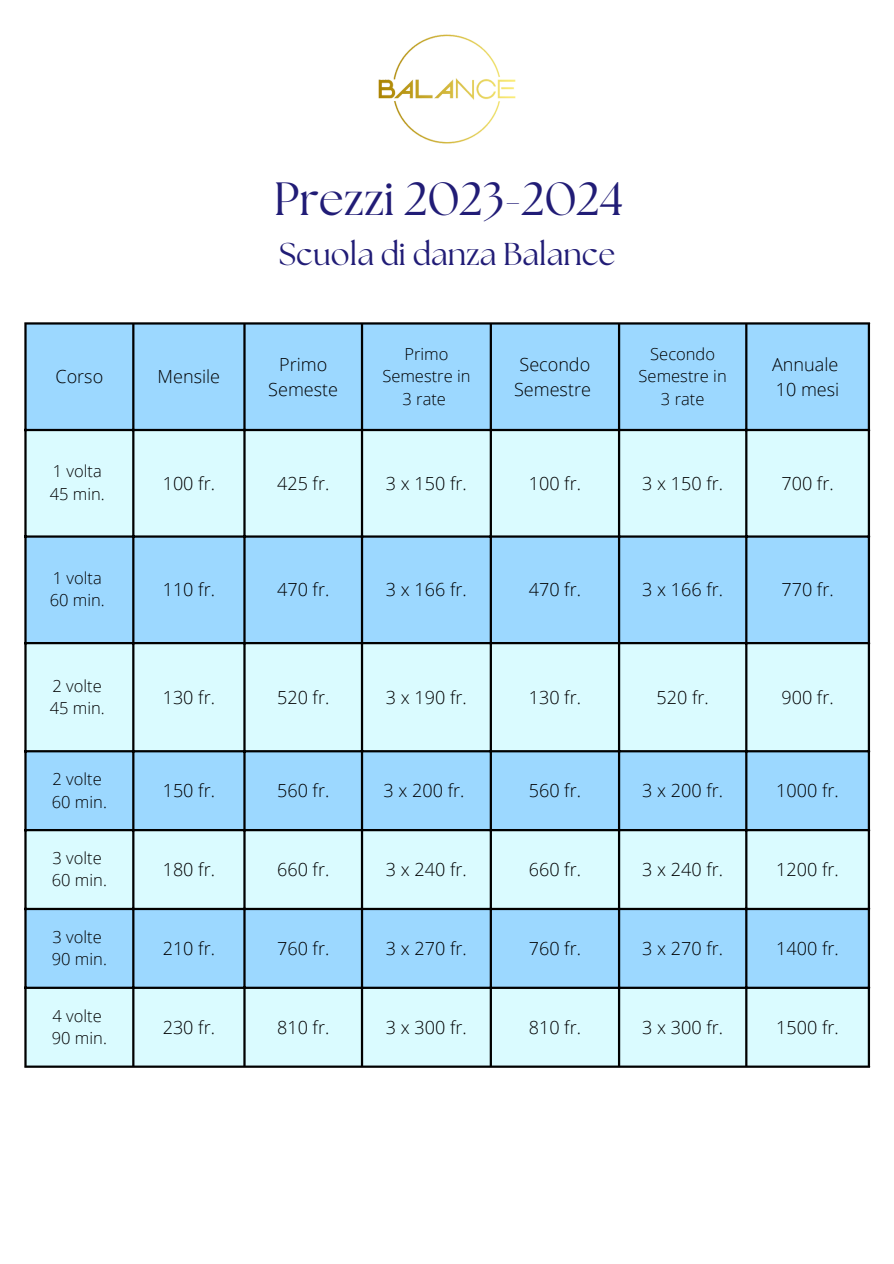
<style>
.page{position:relative;width:894px;height:1264px;background:#fff}
.page>*{position:absolute;margin:0;border:0;box-sizing:border-box;transform-origin:0 0}
.t1{font:46.5px "The Seasons";color:#211c76}
.t2{font:31.5px "The Seasons";color:#211c76}
.t3{font:300 18px/24.8px "Open Sans";color:#000;text-align:center}
.t4{font:300 16.5px/22.5px "Open Sans";color:#000;text-align:center}
</style>
<div class="page">
<div style="left:27px;top:324px;width:840px;height:105px;background:#9cd8ff"></div>
<svg style="left:27px;top:431px;width:840px;height:634px;background:#beeafd"></svg>
<hr style="left:24px;top:324px;width:3px;height:741px;background:#000">
<hr style="left:132px;top:324px;width:2px;height:741px;background:#000">
<hr style="left:243px;top:324px;width:2px;height:741px;background:#000">
<hr style="left:361px;top:324px;width:2px;height:741px;background:#000">
<hr style="left:489px;top:324px;width:3px;height:741px;background:#000">
<hr style="left:617px;top:324px;width:3px;height:741px;background:#000">
<hr style="left:745px;top:324px;width:2px;height:741px;background:#000">
<hr style="left:867px;top:324px;width:2px;height:741px;background:#000">
<hr style="left:24px;top:322px;width:845px;height:2px;background:#000">
<hr style="left:24px;top:429px;width:845px;height:2px;background:#000">
<hr style="left:24px;top:535px;width:845px;height:2px;background:#000">
<hr style="left:24px;top:642px;width:845px;height:2px;background:#000">
<hr style="left:24px;top:750px;width:845px;height:2px;background:#000">
<hr style="left:24px;top:829px;width:845px;height:2px;background:#000">
<hr style="left:24px;top:907px;width:845px;height:3px;background:#000">
<hr style="left:24px;top:986px;width:845px;height:2px;background:#000">
<hr style="left:24px;top:1065px;width:845px;height:2px;background:#000">
<img style="left:378px;top:34px;width:138px;height:110px">
<p class="t1" style="left:273px;top:178px;width:351px">Prezzi 2023-2024</p>
<p class="t2" style="left:279px;top:239px;width:338px">Scuola di danza Balance</p>
<p class="t3" style="left:55px;top:364px;width:49px">Corso</p>
<p class="t3" style="left:158px;top:364px;width:64px">Mensile</p>
<p class="t3" style="left:268px;top:351px;width:71px">Primo<br>Semeste</p>
<p class="t4" style="left:382px;top:342px;width:90px">Primo<br>Semestre in<br>3 rate</p>
<p class="t3" style="left:514px;top:351px;width:78px;text-align:left">Secondo<br>Semestre</p>
<p class="t4" style="left:638px;top:342px;width:90px">Secondo<br>Semestre in<br>3 rate</p>
<p class="t3" style="left:772px;top:351px;width:68px">Annuale</p>
<p class="t3" style="left:775px;top:376px;width:65px">10 mesi</p>
<p class="t4" style="left:53px;top:459px;width:50px">1 volta</p>
<p class="t4" style="left:50px;top:482px;width:57px">45 min.</p>
<p class="t4" style="left:53px;top:566px;width:50px">1 volta</p>
<p class="t4" style="left:50px;top:588px;width:57px">60 min.</p>
<p class="t4" style="left:53px;top:674px;width:51px">2 volte</p>
<p class="t4" style="left:50px;top:696px;width:57px">45 min.</p>
<p class="t4" style="left:53px;top:767px;width:51px">2 volte</p>
<p class="t4" style="left:52px;top:790px;width:57px">60 min.</p>
<p class="t4" style="left:53px;top:846px;width:51px">3 volte</p>
<p class="t4" style="left:52px;top:868px;width:57px">60 min.</p>
<p class="t4" style="left:53px;top:925px;width:51px">3 volte</p>
<p class="t4" style="left:52px;top:947px;width:57px">90 min.</p>
<p class="t4" style="left:53px;top:1003px;width:51px">4 volte</p>
<p class="t4" style="left:52px;top:1026px;width:57px">90 min.</p>
<p class="t3" style="left:163px;top:470px;width:54px">100 fr.</p>
<p class="t3" style="left:277px;top:470px;width:54px">425 fr.</p>
<p class="t3" style="left:386px;top:470px;width:82px">3 x 150 fr.</p>
<p class="t3" style="left:528px;top:470px;width:54px">100 fr.</p>
<p class="t3" style="left:642px;top:470px;width:82px">3 x 150 fr.</p>
<p class="t3" style="left:781px;top:470px;width:54px">700 fr.</p>
<p class="t3" style="left:163px;top:577px;width:54px">110 fr.</p>
<p class="t3" style="left:277px;top:577px;width:54px">470 fr.</p>
<p class="t3" style="left:386px;top:577px;width:82px">3 x 166 fr.</p>
<p class="t3" style="left:528px;top:577px;width:54px">470 fr.</p>
<p class="t3" style="left:642px;top:577px;width:82px">3 x 166 fr.</p>
<p class="t3" style="left:781px;top:577px;width:54px">770 fr.</p>
<p class="t3" style="left:163px;top:684px;width:54px">130 fr.</p>
<p class="t3" style="left:277px;top:684px;width:54px">520 fr.</p>
<p class="t3" style="left:386px;top:684px;width:82px">3 x 190 fr.</p>
<p class="t3" style="left:528px;top:684px;width:54px">130 fr.</p>
<p class="t3" style="left:656px;top:684px;width:54px">520 fr.</p>
<p class="t3" style="left:781px;top:684px;width:54px">900 fr.</p>
<p class="t3" style="left:163px;top:778px;width:54px">150 fr.</p>
<p class="t3" style="left:277px;top:778px;width:54px">560 fr.</p>
<p class="t3" style="left:383px;top:778px;width:82px">3 x 200 fr.</p>
<p class="t3" style="left:528px;top:778px;width:54px">560 fr.</p>
<p class="t3" style="left:642px;top:778px;width:82px">3 x 200 fr.</p>
<p class="t3" style="left:776px;top:778px;width:64px">1000 fr.</p>
<p class="t3" style="left:163px;top:857px;width:54px">180 fr.</p>
<p class="t3" style="left:277px;top:857px;width:54px">660 fr.</p>
<p class="t3" style="left:386px;top:857px;width:82px">3 x 240 fr.</p>
<p class="t3" style="left:528px;top:857px;width:54px">660 fr.</p>
<p class="t3" style="left:642px;top:857px;width:82px">3 x 240 fr.</p>
<p class="t3" style="left:776px;top:857px;width:64px">1200 fr.</p>
<p class="t3" style="left:163px;top:935px;width:54px">210 fr.</p>
<p class="t3" style="left:277px;top:935px;width:54px">760 fr.</p>
<p class="t3" style="left:386px;top:935px;width:82px">3 x 270 fr.</p>
<p class="t3" style="left:528px;top:935px;width:54px">760 fr.</p>
<p class="t3" style="left:642px;top:935px;width:82px">3 x 270 fr.</p>
<p class="t3" style="left:776px;top:935px;width:64px">1400 fr.</p>
<p class="t3" style="left:163px;top:1014px;width:54px">230 fr.</p>
<p class="t3" style="left:277px;top:1014px;width:54px">810 fr.</p>
<p class="t3" style="left:386px;top:1014px;width:82px">3 x 300 fr.</p>
<p class="t3" style="left:528px;top:1014px;width:54px">810 fr.</p>
<p class="t3" style="left:642px;top:1014px;width:82px">3 x 300 fr.</p>
<p class="t3" style="left:776px;top:1014px;width:64px">1500 fr.</p>
</div>
